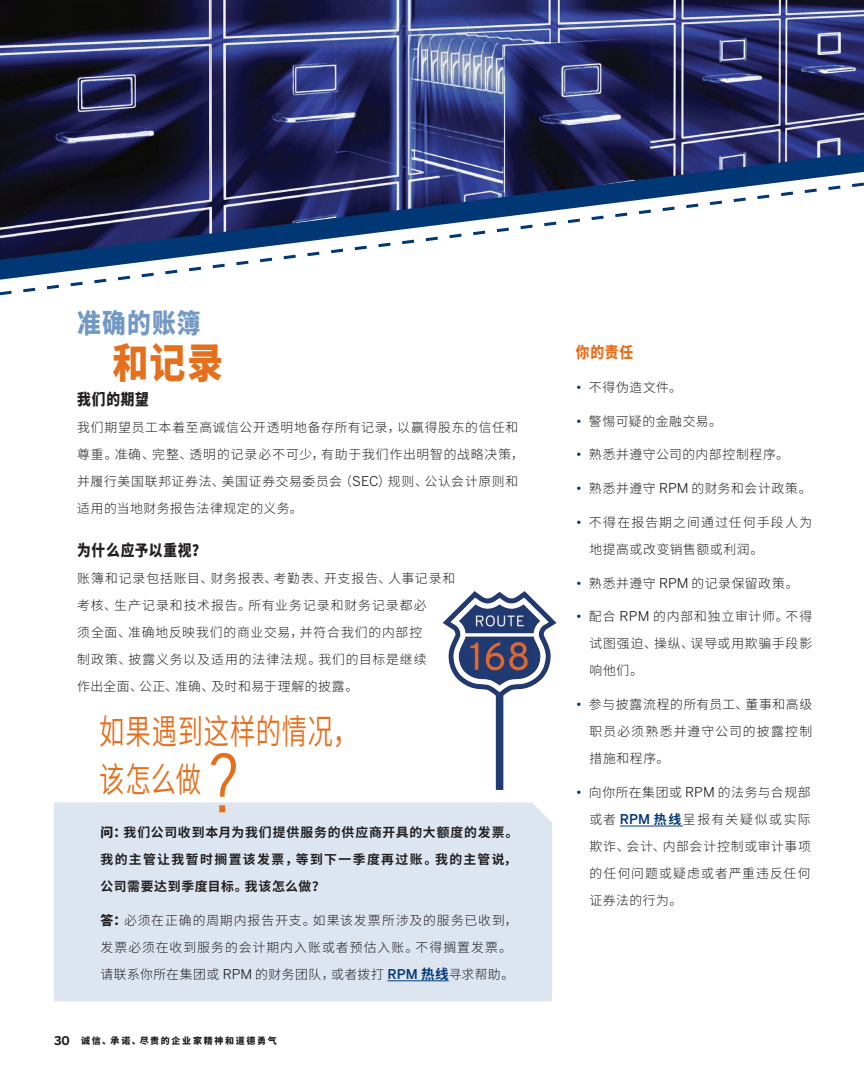
<style>
.page{position:relative;width:864px;height:1080px;background:#fff}
.page>*{position:absolute;margin:0;border:0;box-sizing:border-box;transform-origin:0 0}
.Subhead_bold{font:extra-condensed 79.5px "Benton Sans";color:#e4701e}
.Section_Header{font:900 41.25px "Noto Sans CJ Ksc";color:#e4701e;scale:.87 1}
.Subhead_bold-2{font:600 34.35px/48px "Noto Sans CJ Ksc";letter-spacing:.03em;color:#e4701e;scale:.74 1}
.Section_Header-2{font:900 27px "Noto Sans CJ Ksc";letter-spacing:.055em;color:#7299c6;scale:.87 1}
.Subhead_bold-3{font:900 15.6px "Noto Sans CJ Ksc";letter-spacing:.06em;color:#231f20;scale:.87 1}
.Subhead_bold-4{font:900 15.6px "Noto Sans CJ Ksc";color:#e4701e;scale:.87 1}
.Body_copy_-_no_inden{font:300 12.9px/27px "Noto Sans CJ Ksc";letter-spacing:.065em;color:#231f20}
.Question{font:700 12.9px/27px "Noto Sans CJ Ksc";letter-spacing:.075em;color:#231f20}
.Body_copy_-_no_inden-2{font:300 12.9px "Noto Sans CJ Ksc";letter-spacing:.04em;color:#231f20}
.Body_copy_-_no_inden-3{font:300 12.9px "Noto Sans CJ Ksc";letter-spacing:.045em;color:#231f20}
.t1{font:900 9px "Noto Sans CJ Ksc";letter-spacing:.19em;color:#231f20}
.s1{font-family:"Benton Sans";font-weight:400;font-size:13.5px}
.s2{font-weight:900}
.s3{font-family:"Benton Sans";font-weight:500;font-size:13.5px;color:#013775}
.s4{font-weight:700;font-size:13.5px;color:#013775}
.s5{font-family:"Benton Sans";font-weight:700;font-size:12px}
.s6{font-family:"Benton Sans";font-weight:400;font-size:13.5px;color:#013775}
.s7{font-weight:700;color:#013775}
</style>
<div class="page">
<div style="left:54px;top:802px;width:498px;height:199px;background:#dde5f1"></div>
<hr style="left:620px;top:826px;width:63px;height:1px;background:#013d7d">
<hr style="left:387px;top:980px;width:62px;height:1px;background:#013d7d">
<img style="left:0;top:0;width:864px;height:152px">
<img style="left:442px;top:591px;width:115px;height:199px">
<svg style="left:0;top:152px;width:864px;height:128px"></svg>
<p class="Section_Header-2" style="left:77px;top:308px;width:143px">准确的账簿</p>
<p class="Section_Header" style="left:112px;top:340px;width:129px">和记录</p>
<p class="Subhead_bold-3" style="left:77px;top:390px;width:84px">我们的期望</p>
<p class="Body_copy_-_no_inden" style="left:77px;top:414px;width:448px">我们期望员工本着至高诚信公开透明地备存所有记录，以赢得股东的信任和尊重。准确、完整、透明的记录必不可少，有助于我们作出明智的战略决策，并履行美国联邦证券法、美国证券交易委员会（<span class="s1">SEC</span>）规则、公认会计原则和适用的当地财务报告法律规定的义务。</p>
<p class="Subhead_bold-3" style="left:77px;top:541px;width:149px">为什么应予以重视？</p>
<p class="Body_copy_-_no_inden" style="left:77px;top:565px;width:379px">账簿和记录包括账目、财务报表、考勤表、开支报告、人事记录和考核、生产记录和技术报告。所有业务记录和财务记录都必<br>须全面、准确地反映我们的商业交易，并符合我们的内部控<br>制政策、披露义务以及适用的法律法规。我们的目标是继续<br>作出全面、公正、准确、及时和易于理解的披露。</p>
<p class="Subhead_bold-2" style="left:99px;top:708px;width:351px">如果遇到这样的情况，该怎么做</p>
<p class="Subhead_bold" style="left:209px;top:737px;width:32px">?</p>
<p class="Question" style="left:100px;top:819px;width:420px"><span class="s2">问：</span>我们公司收到本月为我们提供服务的供应商开具的大额度的发票。我的主管让我暂时搁置该发票，等到下一季度再过账。我的主管说，公司需要达到季度目标。我该怎么做？</p>
<p class="Body_copy_-_no_inden" style="left:100px;top:907px;width:419px"><span class="s2">答：</span>必须在正确的周期内报告开支。如果该发票所涉及的服务已收到，发票必须在收到服务的会计期内入账或者预估入账。不得搁置发票。请联系你所在集团或 <span class="s1">RPM</span> 的财务团队，或者拨打 <span class="s3">RPM</span> <span class="s4">热线</span>寻求帮助。</p>
<p class="t1" style="left:54px;top:1036px;width:224px"><span class="s5">30</span> 诚信、承诺、尽责的企业家精神和道德勇气</p>
<p class="Subhead_bold-4" style="left:576px;top:344px;width:67px">你的责任</p>
<p class="Body_copy_-_no_inden" style="left:576px;top:374px;width:107px"><span class="s6">•</span> 不得伪造文件。</p>
<p class="Body_copy_-_no_inden-2" style="left:576px;top:414px;width:148px"><span class="s6">•</span> 警惕可疑的金融交易。</p>
<p class="Body_copy_-_no_inden" style="left:576px;top:441px;width:215px"><span class="s6">•</span> 熟悉并遵守公司的内部控制程序。</p>
<p class="Body_copy_-_no_inden-2" style="left:576px;top:481px;width:237px"><span class="s6">•</span> 熟悉并遵守 <span class="s1">RPM</span> 的财务和会计政策。</p>
<p class="Body_copy_-_no_inden" style="left:589px;top:509px;width:224px;text-indent:-14px"><span class="s6">•</span> 不得在报告期之间通过任何手段人为地提高或改变销售额或利润。</p>
<p class="Body_copy_-_no_inden-3" style="left:576px;top:576px;width:224px"><span class="s6">•</span> 熟悉并遵守 <span class="s1">RPM</span> 的记录保留政策。</p>
<p class="Body_copy_-_no_inden" style="left:589px;top:603px;width:224px;text-align:justify;text-indent:-14px"><span class="s6">•</span> 配合 <span class="s1">RPM</span> 的内部和独立审计师。不得试图强迫、操纵、误导或用欺骗手段影响他们。</p>
<p class="Body_copy_-_no_inden" style="left:589px;top:691px;width:224px;text-align:justify;text-indent:-14px"><span class="s6">•</span> 参与披露流程的所有员工、董事和高级职员必须熟悉并遵守公司的披露控制措施和程序。</p>
<p class="Body_copy_-_no_inden" style="left:589px;top:779px;width:223px;text-align:justify;text-indent:-14px"><span class="s6">•</span> 向你所在集团或 <span class="s1">RPM</span> 的法务与合规部或者 <span class="s3">RPM</span> <span class="s7">热线</span>呈报有关疑似或实际欺诈、会计、内部会计控制或审计事项的任何问题或疑虑或者严重违反任何证券法的行为。</p>
</div>
